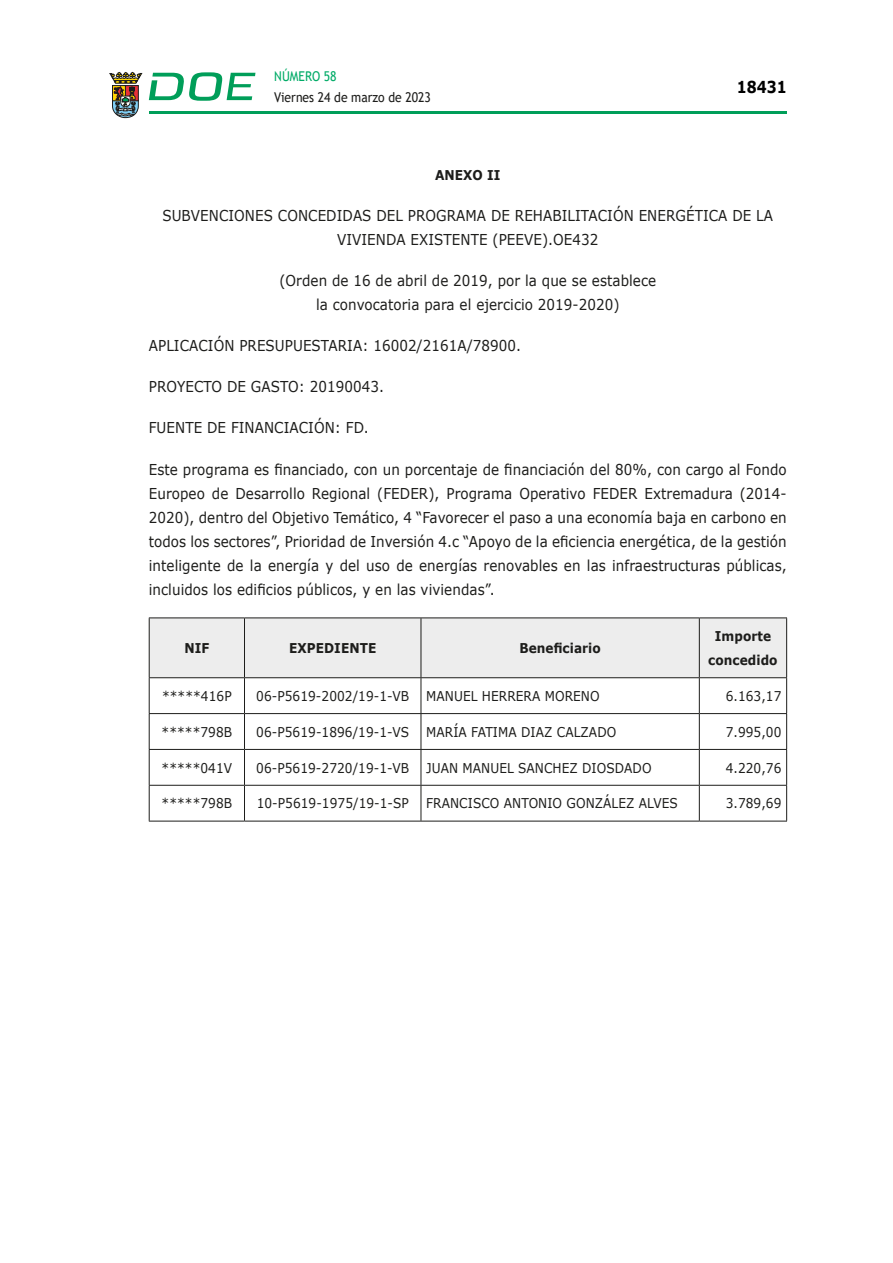
<style>
.page{position:relative;width:893px;height:1263px;background:#fff}
.page>*{position:absolute;margin:0;border:0;box-sizing:border-box;transform-origin:0 0}
.t1{font:700 16.5px "Verdana";color:#000;scale:.85 1}
.CUERPO_DE_TEXTO{font:15px/24px "Verdana";letter-spacing:.005em;color:#1d1d1b;text-align:center;scale:.9 1}
.CUERPO_DE_TEXTO-2{font:13.5px "Verdana";letter-spacing:.005em;color:#1d1d1b;scale:.9 1}
.TABLATITULO{font:700 13.5px/24px "Verdana";letter-spacing:.005em;color:#1d1d1b;text-align:center;scale:.9 1}
.t2{font:13.5px "Trebuchet MS";color:#1d1d1b;scale:.9 1}
.t3{font:13.5px "Trebuchet MS";color:#00ab67;scale:.9 1}
.CUERPO_DE_TEXTO-3{font:700 13.5px "Verdana";letter-spacing:.005em;color:#1d1d1b;scale:.9 1}
</style>
<div class="page">
<hr style="left:149px;top:111px;width:638px;height:3px;background:#009e59">
<svg style="left:109px;top:72px;width:33px;height:46px"></svg>
<svg style="left:149px;top:72px;width:106px;height:29px"></svg>
<div style="left:150px;top:618px;width:636px;height:59px;background:#ededed"></div>
<hr style="left:149px;top:617px;width:95px;height:1px;background:#1d1d1b">
<hr style="left:149px;top:618px;width:1px;height:59px;background:#1d1d1b">
<hr style="left:244px;top:617px;width:177px;height:1px;background:#1d1d1b">
<hr style="left:244px;top:618px;width:1px;height:59px;background:#1d1d1b">
<hr style="left:421px;top:617px;width:278px;height:1px;background:#1d1d1b">
<hr style="left:421px;top:618px;width:1px;height:59px;background:#1d1d1b">
<hr style="left:699px;top:617px;width:88px;height:1px;background:#1d1d1b">
<hr style="left:699px;top:618px;width:1px;height:59px;background:#1d1d1b">
<hr style="left:786px;top:618px;width:1px;height:59px;background:#1d1d1b">
<hr style="left:149px;top:677px;width:95px;height:1px;background:#1d1d1b">
<hr style="left:149px;top:678px;width:1px;height:35px;background:#1d1d1b">
<hr style="left:244px;top:677px;width:177px;height:1px;background:#1d1d1b">
<hr style="left:244px;top:678px;width:1px;height:35px;background:#1d1d1b">
<hr style="left:421px;top:677px;width:278px;height:1px;background:#1d1d1b">
<hr style="left:421px;top:678px;width:1px;height:35px;background:#1d1d1b">
<hr style="left:699px;top:677px;width:88px;height:1px;background:#1d1d1b">
<hr style="left:699px;top:678px;width:1px;height:35px;background:#1d1d1b">
<hr style="left:786px;top:678px;width:1px;height:35px;background:#1d1d1b">
<hr style="left:149px;top:713px;width:95px;height:1px;background:#1d1d1b">
<hr style="left:149px;top:714px;width:1px;height:35px;background:#1d1d1b">
<hr style="left:244px;top:713px;width:177px;height:1px;background:#1d1d1b">
<hr style="left:244px;top:714px;width:1px;height:35px;background:#1d1d1b">
<hr style="left:421px;top:713px;width:278px;height:1px;background:#1d1d1b">
<hr style="left:421px;top:714px;width:1px;height:35px;background:#1d1d1b">
<hr style="left:699px;top:713px;width:88px;height:1px;background:#1d1d1b">
<hr style="left:699px;top:714px;width:1px;height:35px;background:#1d1d1b">
<hr style="left:786px;top:714px;width:1px;height:35px;background:#1d1d1b">
<hr style="left:149px;top:749px;width:95px;height:1px;background:#1d1d1b">
<hr style="left:149px;top:750px;width:1px;height:35px;background:#1d1d1b">
<hr style="left:244px;top:749px;width:177px;height:1px;background:#1d1d1b">
<hr style="left:244px;top:750px;width:1px;height:35px;background:#1d1d1b">
<hr style="left:421px;top:749px;width:278px;height:1px;background:#1d1d1b">
<hr style="left:421px;top:750px;width:1px;height:35px;background:#1d1d1b">
<hr style="left:699px;top:749px;width:88px;height:1px;background:#1d1d1b">
<hr style="left:699px;top:750px;width:1px;height:35px;background:#1d1d1b">
<hr style="left:786px;top:750px;width:1px;height:35px;background:#1d1d1b">
<hr style="left:149px;top:785px;width:95px;height:1px;background:#1d1d1b">
<hr style="left:149px;top:786px;width:1px;height:35px;background:#1d1d1b">
<hr style="left:244px;top:785px;width:177px;height:1px;background:#1d1d1b">
<hr style="left:244px;top:786px;width:1px;height:35px;background:#1d1d1b">
<hr style="left:421px;top:785px;width:278px;height:1px;background:#1d1d1b">
<hr style="left:421px;top:786px;width:1px;height:35px;background:#1d1d1b">
<hr style="left:699px;top:785px;width:88px;height:1px;background:#1d1d1b">
<hr style="left:699px;top:786px;width:1px;height:35px;background:#1d1d1b">
<hr style="left:786px;top:786px;width:1px;height:35px;background:#1d1d1b">
<hr style="left:149px;top:821px;width:95px;height:1px;background:#1d1d1b">
<hr style="left:244px;top:821px;width:177px;height:1px;background:#1d1d1b">
<hr style="left:421px;top:821px;width:278px;height:1px;background:#1d1d1b">
<hr style="left:699px;top:821px;width:88px;height:1px;background:#1d1d1b">
<p class="t3" style="left:274px;top:67px;width:71px">NÚMERO 58</p>
<p class="t2" style="left:274px;top:88px;width:176px">Viernes 24 de marzo de 2023</p>
<p class="t1" style="left:737px;top:75px;width:60px">18431</p>
<p class="CUERPO_DE_TEXTO-3" style="left:435px;top:166px;width:74px">ANEXO II</p>
<p class="CUERPO_DE_TEXTO" style="left:162px;top:204px;width:680px">SUBVENCIONES CONCEDIDAS DEL PROGRAMA DE REHABILITACIÓN ENERGÉTICA DE LA<br>VIVIENDA EXISTENTE (PEEVE).OE432</p>
<p class="CUERPO_DE_TEXTO" style="left:279px;top:269px;width:420px">(Orden de 16 de abril de 2019, por la que se establece la convocatoria para el ejercicio 2019-2020)</p>
<p class="CUERPO_DE_TEXTO" style="left:149px;top:334px;width:415px">APLICACIÓN PRESUPUESTARIA: 16002/2161A/78900.</p>
<p class="CUERPO_DE_TEXTO" style="left:149px;top:375px;width:263px">PROYECTO DE GASTO: 20190043.</p>
<p class="CUERPO_DE_TEXTO" style="left:149px;top:416px;width:246px">FUENTE DE FINANCIACIÓN: FD.</p>
<p class="CUERPO_DE_TEXTO" style="left:149px;top:457px;width:710px;text-align:justify">Este programa es financiado, con un porcentaje de financiación del 80%, con cargo al Fondo Europeo de Desarrollo Regional (FEDER), Programa Operativo FEDER Extremadura (2014- 2020), dentro del Objetivo Temático, 4 “Favorecer el paso a una economía baja en carbono en todos los sectores”, Prioridad de Inversión 4.c “Apoyo de la eficiencia energética, de la gestión inteligente de la energía y del uso de energías renovables en las infraestructuras públicas, incluidos los edificios públicos, y en las viviendas”.</p>
<p class="TABLATITULO" style="left:184px;top:636px;width:29px">NIF</p>
<p class="TABLATITULO" style="left:289px;top:636px;width:98px">EXPEDIENTE</p>
<p class="TABLATITULO" style="left:519px;top:636px;width:92px">Beneficiario</p>
<p class="TABLATITULO" style="left:708px;top:624px;width:79px">Importe concedido</p>
<p class="CUERPO_DE_TEXTO-2" style="left:162px;top:687px;width:79px">*****416P</p>
<p class="CUERPO_DE_TEXTO-2" style="left:256px;top:687px;width:171px">06-P5619-2002/19-1-VB</p>
<p class="CUERPO_DE_TEXTO-2" style="left:426px;top:687px;width:194px">MANUEL HERRERA MORENO</p>
<p class="CUERPO_DE_TEXTO-2" style="left:726px;top:687px;width:63px">6.163,17</p>
<p class="CUERPO_DE_TEXTO-2" style="left:162px;top:722px;width:80px">*****798B</p>
<p class="CUERPO_DE_TEXTO-2" style="left:256px;top:722px;width:171px">06-P5619-1896/19-1-VS</p>
<p class="CUERPO_DE_TEXTO-2" style="left:426px;top:722px;width:213px">MARÍA FATIMA DIAZ CALZADO</p>
<p class="CUERPO_DE_TEXTO-2" style="left:726px;top:722px;width:63px">7.995,00</p>
<p class="CUERPO_DE_TEXTO-2" style="left:162px;top:758px;width:80px">*****041V</p>
<p class="CUERPO_DE_TEXTO-2" style="left:256px;top:758px;width:171px">06-P5619-2720/19-1-VB</p>
<p class="CUERPO_DE_TEXTO-2" style="left:426px;top:758px;width:252px">JUAN MANUEL SANCHEZ DIOSDADO</p>
<p class="CUERPO_DE_TEXTO-2" style="left:726px;top:758px;width:63px">4.220,76</p>
<p class="CUERPO_DE_TEXTO-2" style="left:162px;top:794px;width:80px">*****798B</p>
<p class="CUERPO_DE_TEXTO-2" style="left:257px;top:794px;width:170px">10-P5619-1975/19-1-SP</p>
<p class="CUERPO_DE_TEXTO-2" style="left:426px;top:794px;width:281px">FRANCISCO ANTONIO GONZÁLEZ ALVES</p>
<p class="CUERPO_DE_TEXTO-2" style="left:726px;top:794px;width:63px">3.789,69</p>
</div>
